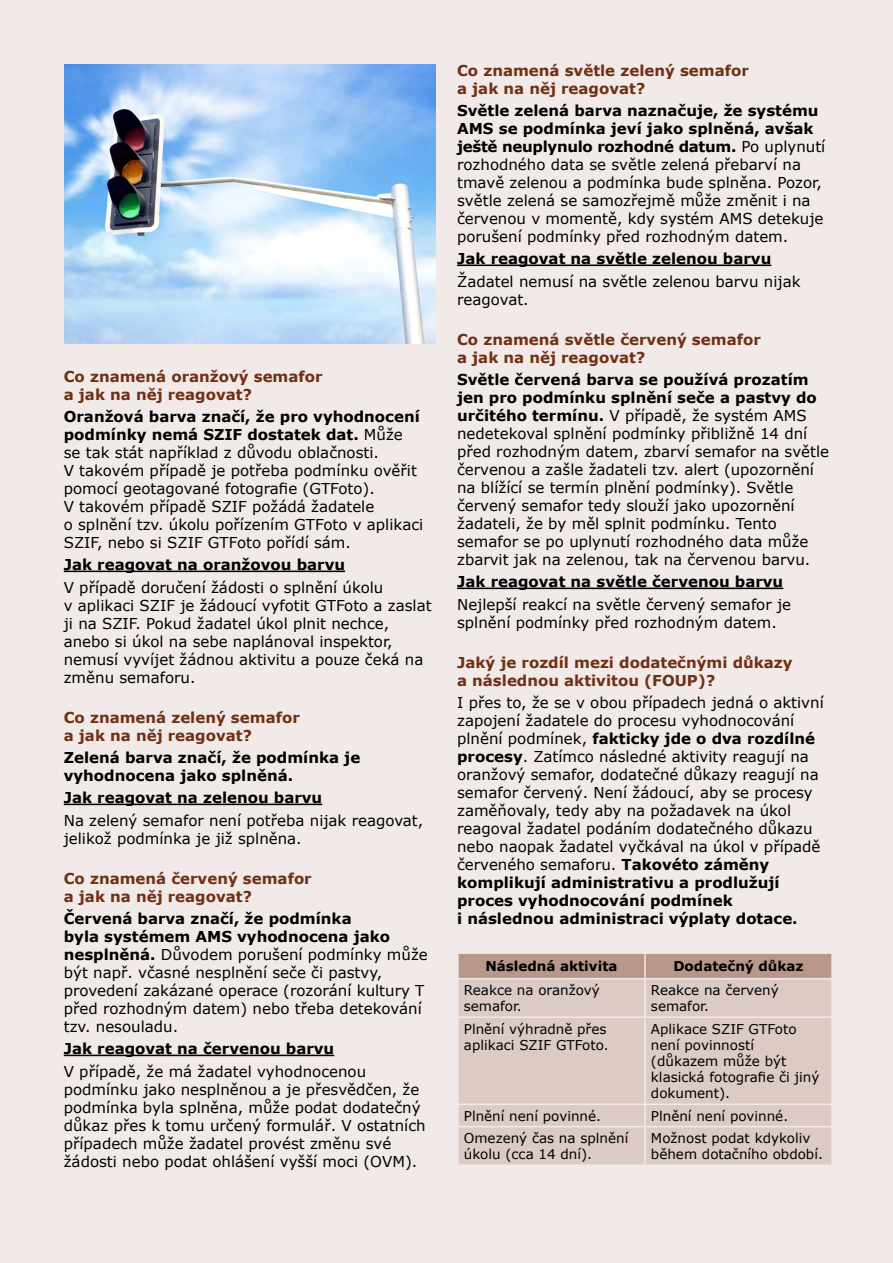
<style>
.page{position:relative;width:893px;height:1263px;background:#f1eae8}
.page>*{position:absolute;margin:0;border:0;box-sizing:border-box;transform-origin:0 0}
.t1{font:15px/18px "Verdana";color:#000}
.t2{font:700 15px/18px "Verdana";color:#6f3014}
.t3{font:700 15px/18px "Verdana";color:#000}
.t4{font:13.5px/16.2px "Verdana";color:#000}
.t5{font:700 13.5px "Verdana";color:#000}
.s1{font-weight:700}
</style>
<div class="page">
<hr style="left:64px;top:570px;width:281px;height:2px;background:#000">
<hr style="left:64px;top:804px;width:258px;height:1px;background:#000">
<hr style="left:64px;top:1055px;width:270px;height:1px;background:#000">
<hr style="left:457px;top:264px;width:314px;height:2px;background:#000">
<hr style="left:457px;top:588px;width:326px;height:1px;background:#000">
<div style="left:459px;top:954px;width:372px;height:24px;background:#b79789"></div>
<div style="left:459px;top:979px;width:372px;height:185px;background:#dbcbc4"></div>
<hr style="left:644px;top:954px;width:2px;height:24px;background:#f1eae8">
<hr style="left:644px;top:979px;width:2px;height:37px;background:#f1eae8">
<hr style="left:457px;top:1016px;width:188px;height:2px;background:#f1eae8">
<hr style="left:645px;top:1016px;width:188px;height:2px;background:#f1eae8">
<hr style="left:644px;top:1018px;width:2px;height:85px;background:#f1eae8">
<hr style="left:457px;top:1103px;width:188px;height:2px;background:#f1eae8">
<hr style="left:645px;top:1103px;width:188px;height:2px;background:#f1eae8">
<hr style="left:644px;top:1105px;width:2px;height:21px;background:#f1eae8">
<hr style="left:457px;top:1126px;width:188px;height:1px;background:#f1eae8">
<hr style="left:645px;top:1126px;width:188px;height:1px;background:#f1eae8">
<hr style="left:644px;top:1127px;width:2px;height:37px;background:#f1eae8">
<img style="left:64px;top:64px;width:371px;height:280px">
<p class="t2" style="left:64px;top:367px;width:260px">Co znamená oranžový semafor a jak na něj reagovat?</p>
<p class="t1" style="left:64px;top:407px;width:361px"><span class="s1">Oranžová barva značí, že pro vyhodnocení podmínky nemá SZIF dostatek dat.</span> Může se tak stát například z důvodu oblačnosti.<br>V takovém případě je potřeba podmínku ověřit pomocí geotagované fotografie (GTFoto).<br>V takovém případě SZIF požádá žadatele<br>o splnění tzv. úkolu pořízením GTFoto v aplikaci SZIF, nebo si SZIF GTFoto pořídí sám.</p>
<p class="t3" style="left:64px;top:555px;width:283px">Jak reagovat na oranžovou barvu</p>
<p class="t1" style="left:64px;top:578px;width:369px">V případě doručení žádosti o splnění úkolu<br>v aplikaci SZIF je žádoucí vyfotit GTFoto a zaslat ji na SZIF. Pokud žadatel úkol plnit nechce, anebo si úkol na sebe naplánoval inspektor, nemusí vyvíjet žádnou aktivitu a pouze čeká na změnu semaforu.</p>
<p class="t2" style="left:64px;top:708px;width:238px">Co znamená zelený semafor a jak na něj reagovat?</p>
<p class="t3" style="left:64px;top:748px;width:298px">Zelená barva značí, že podmínka je vyhodnocena jako splněná.</p>
<p class="t3" style="left:64px;top:788px;width:260px">Jak reagovat na zelenou barvu</p>
<p class="t1" style="left:64px;top:811px;width:361px">Na zelený semafor není potřeba nijak reagovat, jelikož podmínka je již splněna.</p>
<p class="t2" style="left:64px;top:869px;width:249px">Co znamená červený semafor a jak na něj reagovat?</p>
<p class="t1" style="left:64px;top:909px;width:366px"><span class="s1">Červená barva značí, že podmínka<br>byla systémem AMS vyhodnocena jako nesplněná.</span> Důvodem porušení podmínky může být např. včasné nesplnění seče či pastvy, provedení zakázané operace (rozorání kultury T před rozhodným datem) nebo třeba detekování tzv. nesouladu.</p>
<p class="t3" style="left:64px;top:1039px;width:272px">Jak reagovat na červenou barvu</p>
<p class="t1" style="left:64px;top:1062px;width:363px">V případě, že má žadatel vyhodnocenou podmínku jako nesplněnou a je přesvědčen, že podmínka byla splněna, může podat dodatečný důkaz přes k tomu určený formulář. V ostatních případech může žadatel provést změnu své žádosti nebo podat ohlášení vyšší moci (OVM).</p>
<p class="t2" style="left:457px;top:61px;width:293px">Co znamená světle zelený semafor a jak na něj reagovat?</p>
<p class="t1" style="left:457px;top:101px;width:370px"><span class="s1">Světle zelená barva naznačuje, že systému AMS se podmínka jeví jako splněná, avšak ještě neuplynulo rozhodné datum.</span> Po uplynutí rozhodného data se světle zelená přebarví na tmavě zelenou a podmínka bude splněna. Pozor, světle zelená se samozřejmě může změnit i na červenou v momentě, kdy systém AMS detekuje porušení podmínky před rozhodným datem.</p>
<p class="t3" style="left:457px;top:249px;width:316px">Jak reagovat na světle zelenou barvu</p>
<p class="t1" style="left:457px;top:272px;width:345px">Žadatel nemusí na světle zelenou barvu nijak reagovat.</p>
<p class="t2" style="left:457px;top:330px;width:305px">Co znamená světle červený semafor a jak na něj reagovat?</p>
<p class="t1" style="left:457px;top:370px;width:374px"><span class="s1">Světle červená barva se používá prozatím jen pro podmínku splnění seče a pastvy do určitého termínu.</span> V případě, že systém AMS nedetekoval splnění podmínky přibližně 14 dní před rozhodným datem, zbarví semafor na světle červenou a zašle žadateli tzv. alert (upozornění na blížící se termín plnění podmínky). Světle červený semafor tedy slouží jako upozornění žadateli, že by měl splnit podmínku. Tento semafor se po uplynutí rozhodného data může zbarvit jak na zelenou, tak na červenou barvu.</p>
<p class="t3" style="left:457px;top:572px;width:328px">Jak reagovat na světle červenou barvu</p>
<p class="t1" style="left:457px;top:595px;width:336px">Nejlepší reakcí na světle červený semafor je splnění podmínky před rozhodným datem.</p>
<p class="t2" style="left:457px;top:653px;width:337px">Jaký je rozdíl mezi dodatečnými důkazy a následnou aktivitou (FOUP)?</p>
<p class="t1" style="left:457px;top:693px;width:368px">I přes to, že se v obou případech jedná o aktivní zapojení žadatele do procesu vyhodnocování plnění podmínek, <span class="s1">fakticky jde o dva rozdílné procesy</span>. Zatímco následné aktivity reagují na oranžový semafor, dodatečné důkazy reagují na semafor červený. Není žádoucí, aby se procesy zaměňovaly, tedy aby na požadavek na úkol reagoval žadatel podáním dodatečného důkazu nebo naopak žadatel vyčkával na úkol v případě červeného semaforu. <span class="s1">Takovéto záměny komplikují administrativu a prodlužují proces vyhodnocování podmínek<br>i následnou administraci výplaty dotace.</span></p>
<p class="t5" style="left:485px;top:956px;width:134px">Následná aktivita</p>
<p class="t5" style="left:673px;top:956px;width:132px">Dodatečný důkaz</p>
<p class="t4" style="left:464px;top:982px;width:137px">Reakce na oranžový semafor.</p>
<p class="t4" style="left:651px;top:982px;width:129px">Reakce na červený semafor.</p>
<p class="t4" style="left:464px;top:1020px;width:146px">Plnění výhradně přes aplikaci SZIF GTFoto.</p>
<p class="t4" style="left:651px;top:1020px;width:170px">Aplikace SZIF GTFoto není povinností (důkazem může být klasická fotografie či jiný dokument).</p>
<p class="t4" style="left:464px;top:1107px;width:139px">Plnění není povinné.</p>
<p class="t4" style="left:651px;top:1107px;width:139px">Plnění není povinné.</p>
<p class="t4" style="left:464px;top:1130px;width:166px">Omezený čas na splnění úkolu (cca 14 dní).</p>
<p class="t4" style="left:651px;top:1130px;width:173px">Možnost podat kdykoliv během dotačního období.</p>
</div>
